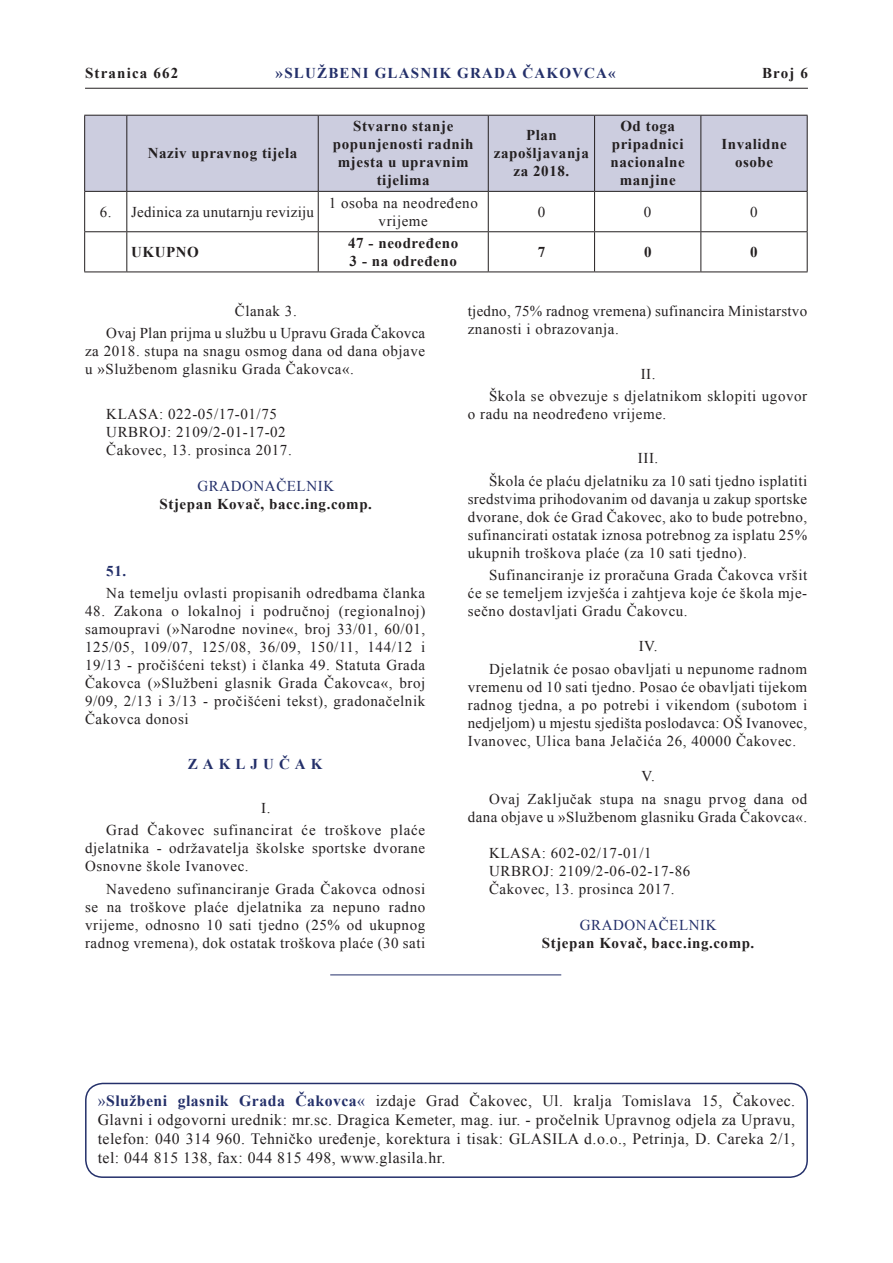
<style>
.page{position:relative;width:893px;height:1263px;background:#fff}
.page>*{position:absolute;margin:0;border:0;box-sizing:border-box;transform-origin:0 0}
.t1{font:15.75px/18.9px "Times New Roman";letter-spacing:.03em;color:#231f20;text-align:justify}
.t2{font:15px/18px "Times New Roman";letter-spacing:.035em;color:#231f20;text-align:center}
.t3{font:700 15px/18px "Times New Roman";letter-spacing:.04em;color:#231f20;text-align:center}
.t4{font:15px/22.2px "Times New Roman";letter-spacing:.015em;color:#231f20;text-align:center}
.t5{font:700 15px "Times New Roman";letter-spacing:.08em;color:#24306a}
.t6{font:15px "Times New Roman";letter-spacing:.04em;color:#24306a}
.t7{font:700 15px "Times New Roman";letter-spacing:.08em;color:#231f20}
.t8{font:700 15px "Times New Roman";letter-spacing:.34em;color:#24306a}
.s1{color:#24306a}
.s2{font-weight:700;color:#24306a}
</style>
<div class="page">
<hr style="left:85px;top:88px;width:723px;height:1px;background:#231f20">
<div style="left:85px;top:116px;width:722px;height:75px;background:#cccddf"></div>
<hr style="left:84px;top:115px;width:43px;height:1px;background:#231f20">
<hr style="left:84px;top:116px;width:1px;height:75px;background:#231f20">
<hr style="left:127px;top:115px;width:191px;height:1px;background:#231f20">
<hr style="left:126px;top:116px;width:1px;height:75px;background:#231f20">
<hr style="left:318px;top:115px;width:170px;height:1px;background:#231f20">
<hr style="left:318px;top:116px;width:1px;height:75px;background:#231f20">
<hr style="left:488px;top:115px;width:107px;height:1px;background:#231f20">
<hr style="left:488px;top:116px;width:1px;height:75px;background:#231f20">
<hr style="left:595px;top:115px;width:106px;height:1px;background:#231f20">
<hr style="left:594px;top:116px;width:1px;height:75px;background:#231f20">
<hr style="left:701px;top:115px;width:107px;height:1px;background:#231f20">
<hr style="left:700px;top:116px;width:1px;height:75px;background:#231f20">
<hr style="left:807px;top:116px;width:1px;height:75px;background:#231f20">
<hr style="left:84px;top:191px;width:43px;height:1px;background:#231f20">
<hr style="left:127px;top:191px;width:191px;height:1px;background:#231f20">
<hr style="left:318px;top:191px;width:170px;height:1px;background:#231f20">
<hr style="left:488px;top:191px;width:107px;height:1px;background:#231f20">
<hr style="left:595px;top:191px;width:106px;height:1px;background:#231f20">
<hr style="left:701px;top:191px;width:107px;height:1px;background:#231f20">
<hr style="left:84px;top:192px;width:1px;height:39px;background:#231f20">
<hr style="left:126px;top:192px;width:1px;height:39px;background:#231f20">
<hr style="left:318px;top:192px;width:1px;height:39px;background:#231f20">
<hr style="left:488px;top:192px;width:1px;height:39px;background:#231f20">
<hr style="left:594px;top:192px;width:1px;height:39px;background:#231f20">
<hr style="left:700px;top:192px;width:1px;height:39px;background:#231f20">
<hr style="left:807px;top:192px;width:1px;height:39px;background:#231f20">
<hr style="left:84px;top:231px;width:43px;height:1px;background:#231f20">
<hr style="left:84px;top:232px;width:1px;height:40px;background:#231f20">
<hr style="left:127px;top:231px;width:191px;height:1px;background:#231f20">
<hr style="left:126px;top:232px;width:1px;height:40px;background:#231f20">
<hr style="left:318px;top:231px;width:170px;height:1px;background:#231f20">
<hr style="left:318px;top:232px;width:1px;height:40px;background:#231f20">
<hr style="left:488px;top:231px;width:107px;height:1px;background:#231f20">
<hr style="left:488px;top:232px;width:1px;height:40px;background:#231f20">
<hr style="left:595px;top:231px;width:106px;height:1px;background:#231f20">
<hr style="left:594px;top:232px;width:1px;height:40px;background:#231f20">
<hr style="left:701px;top:231px;width:107px;height:1px;background:#231f20">
<hr style="left:700px;top:232px;width:1px;height:40px;background:#231f20">
<hr style="left:807px;top:232px;width:1px;height:40px;background:#231f20">
<hr style="left:84px;top:272px;width:43px;height:1px;background:#231f20">
<hr style="left:127px;top:272px;width:191px;height:1px;background:#231f20">
<hr style="left:318px;top:272px;width:170px;height:1px;background:#231f20">
<hr style="left:488px;top:272px;width:107px;height:1px;background:#231f20">
<hr style="left:595px;top:272px;width:106px;height:1px;background:#231f20">
<hr style="left:701px;top:272px;width:107px;height:1px;background:#231f20">
<hr style="left:330px;top:974px;width:231px;height:1px;background:#24306a">
<div style="left:85px;top:1083px;width:723px;height:95px;border:2px solid #24306a;border-radius:17px"></div>
<p class="t7" style="left:85px;top:63px;width:95px">Stranica 662</p>
<p class="t5" style="left:276px;top:63px;width:342px">»SLUŽBENI GLASNIK GRADA ČAKOVCA«</p>
<p class="t3" style="left:762px;top:64px;width:47px">Broj 6</p>
<p class="t3" style="left:148px;top:144px;width:151px">Naziv upravnog tijela</p>
<p class="t3" style="left:333px;top:117px;width:142px">Stvarno stanje popunjenosti radnih mjesta u upravnim tijelima</p>
<p class="t3" style="left:494px;top:126px;width:97px">Plan zapošljavanja za 2018.</p>
<p class="t3" style="left:611px;top:117px;width:76px">Od toga pripadnici nacionalne manjine</p>
<p class="t3" style="left:721px;top:135px;width:67px">Invalidne osobe</p>
<p class="t2" style="left:100px;top:202px;width:216px">6. Jedinica za unutarnju reviziju</p>
<p class="t2" style="left:329px;top:193px;width:151px">1 osoba na neodređeno vrijeme</p>
<p class="t2" style="left:538px;top:202px;width:9px">0</p>
<p class="t2" style="left:644px;top:202px;width:9px">0</p>
<p class="t2" style="left:750px;top:202px;width:9px">0</p>
<p class="t3" style="left:131px;top:242px;width:69px">UKUPNO</p>
<p class="t3" style="left:348px;top:233px;width:112px;text-align:left">47 - neodređeno<br>3 - na određeno</p>
<p class="t3" style="left:538px;top:242px;width:9px">7</p>
<p class="t3" style="left:644px;top:242px;width:9px">0</p>
<p class="t3" style="left:750px;top:242px;width:9px">0</p>
<p class="t4" style="left:106px;top:300px;width:320px">Članak 3.<br>Ovaj Plan prijma u službu u Upravu Grada Čakovca</p>
<p class="t2" style="left:85px;top:342px;width:342px;text-align:left">za 2018. stupa na snagu osmog dana od dana objave u »Službenom glasniku Grada Čakovca«.</p>
<p class="t2" style="left:106px;top:405px;width:187px;text-align:left">KLASA: 022-05/17-01/75<br>URBROJ: 2109/2-01-17-02<br>Čakovec, 13. prosinca 2017.</p>
<p class="t6" style="left:197px;top:476px;width:138px">GRADONAČELNIK</p>
<p class="t3" style="left:160px;top:495px;width:214px">Stjepan Kovač, bacc.ing.comp.</p>
<p class="t2" style="left:468px;top:302px;width:341px;text-align:left">tjedno, 75% radnog vremena) sufinancira Ministarstvo znanosti i obrazovanja.</p>
<p class="t2" style="left:489px;top:362px;width:320px;line-height:22.2px">II.<br>Škola se obvezuje s djelatnikom sklopiti ugovor</p>
<p class="t2" style="left:468px;top:405px;width:200px">o radu na neodređeno vrijeme.</p>
<p class="t2" style="left:489px;top:447px;width:320px;line-height:22.2px">III.<br>Škola će plaću djelatniku za 10 sati tjedno isplatiti</p>
<p class="t2" style="left:468px;top:489px;width:341px;text-align:justify">sredstvima prihodovanim od davanja u zakup sportske dvorane, dok će Grad Čakovec, ako to bude potrebno, sufinancirati ostatak iznosa potrebnog za isplatu 25% ukupnih troškova plaće (za 10 sati tjedno).</p>
<p class="t2" style="left:468px;top:566px;width:341px;text-align:justify;text-indent:21px">Sufinanciranje iz proračuna Grada Čakovca vršit će se temeljem izvješća i zahtjeva koje će škola mje&shy;sečno dostavljati Gradu Čakovcu.</p>
<p class="t2" style="left:489px;top:635px;width:320px;line-height:22.2px">IV.<br>Djelatnik će posao obavljati u nepunome radnom</p>
<p class="t2" style="left:468px;top:677px;width:341px;text-align:justify">vremenu od 10 sati tjedno. Posao će obavljati tijekom radnog tjedna, a po potrebi i vikendom (subotom i nedjeljom) u mjestu sjedišta poslodavca: OŠ Ivanovec, Ivanovec, Ulica bana Jelačića 26, 40000 Čakovec.</p>
<p class="t2" style="left:489px;top:765px;width:320px;line-height:22.2px">V.<br>Ovaj Zaključak stupa na snagu prvog dana od</p>
<p class="t2" style="left:468px;top:807px;width:341px">dana objave u »Službenom glasniku Grada Čakovca«.</p>
<p class="t2" style="left:489px;top:843px;width:203px;text-align:left">KLASA: 602-02/17-01/1<br>URBROJ: 2109/2-06-02-17-86<br>Čakovec, 13. prosinca 2017.</p>
<p class="t6" style="left:580px;top:914px;width:138px">GRADONAČELNIK</p>
<p class="t3" style="left:542px;top:933px;width:214px">Stjepan Kovač, bacc.ing.comp.</p>
<p class="t5" style="left:106px;top:560px;width:21px">51.</p>
<p class="t2" style="left:106px;top:584px;width:320px">Na temelju ovlasti propisanih odredbama članka</p>
<p class="t2" style="left:85px;top:602px;width:342px;text-align:justify">48. Zakona o lokalnoj i područnoj (regionalnoj) samoupravi (»Narodne novine«, broj 33/01, 60/01, 125/05, 109/07, 125/08, 36/09, 150/11, 144/12 i 19/13 - pročišćeni tekst) i članka 49. Statuta Grada Čakovca (»Službeni glasnik Grada Čakovca«, broj 9/09, 2/13 i 3/13 - pročišćeni tekst), gradonačelnik Čakovca donosi</p>
<p class="t8" style="left:188px;top:753px;width:136px">ZAKLJUČAK</p>
<p class="t2" style="left:106px;top:797px;width:320px;line-height:22.2px">I.<br>Grad Čakovec sufinancirat će troškove plaće</p>
<p class="t2" style="left:85px;top:839px;width:342px;text-align:left">djelatnika - održavatelja školske sportske dvorane<br>Osnovne škole Ivanovec.</p>
<p class="t2" style="left:85px;top:879px;width:342px;text-align:justify;text-indent:21px">Navedeno sufinanciranje Grada Čakovca odnosi se na troškove plaće djelatnika za nepuno radno vrijeme, odnosno 10 sati tjedno (25% od ukupnog radnog vremena), dok ostatak troškova plaće (30 sati</p>
<p class="t1" style="left:98px;top:1091px;width:699px"><span class="s1">»</span><span class="s2">Službeni glasnik Grada Čakovca</span><span class="s1">«</span> izdaje Grad Čakovec, Ul. kralja Tomislava 15, Čakovec.<br>Glavni i odgovorni urednik: mr.sc. Dragica Kemeter, mag. iur. - pročelnik Upravnog odjela za Upravu, telefon: 040 314 960. Tehničko uređenje, korektura i tisak: GLASILA d.o.o., Petrinja, D. Careka 2/1, tel: 044 815 138, fax: 044 815 498, www.glasila.hr.</p>
</div>
